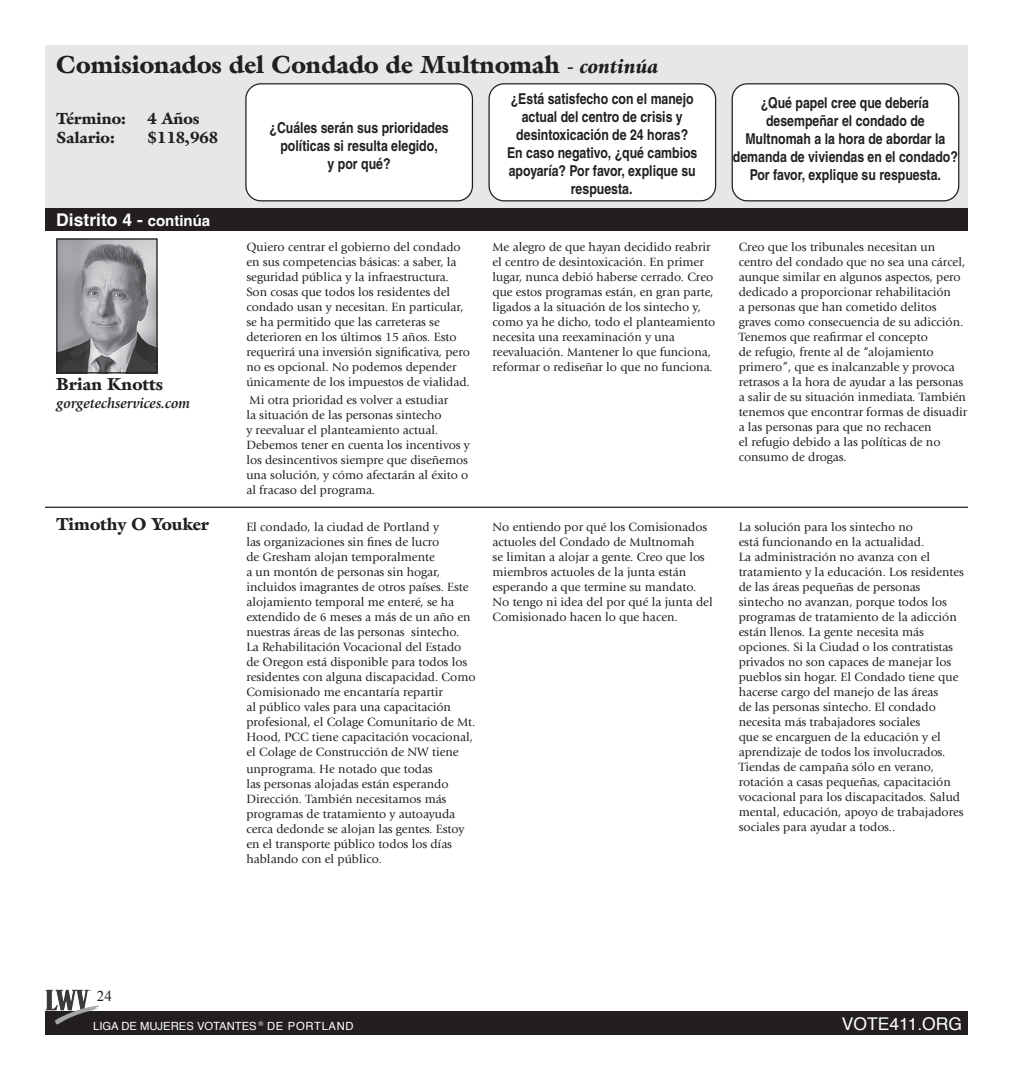
<style>
.page{position:relative;width:1013px;height:1080px;background:#fff}
.page>*{position:absolute;margin:0;border:0;box-sizing:border-box;transform-origin:0 0}
.t1{font:900 25px "Galliard Pro";color:#231f20}
.Plain_Text{font:900 17.5px "Galliard Pro";color:#231f20}
.t2{font:700 17.5px "Helvetica";color:#fff}
.t3{font:17.5px "Helvetica";color:#fff}
.t4{font:900 16.25px "Galliard Pro";color:#231f20}
.t5{font:700 condensed 15px/18px "Helvetica LT Pro";color:#231f20;text-align:center}
.Plain_Text-2{font:italic 700 15px "Giovanni Std";color:#231f20}
.t6{font:15px "Times New Roman";color:#231f20}
.t7{font:12.5px/15px "Giovanni Std";color:#231f20}
.t8{font:11.25px "Helvetica";color:#fff}
.s1{font-family:"Giovanni LT";font-style:italic;font-size:20px}
.s2{font-size:15px}
</style>
<div class="page">
<div style="left:45px;top:1012px;width:923px;height:23px;background:#231f20"></div>
<img style="left:45px;top:989px;width:55px;height:36px">
<div style="left:45px;top:45px;width:923px;height:167px;background:#e6e7e9"></div>
<div style="left:246px;top:84px;width:226px;height:117px;background:#fff;border-radius:15px"></div>
<div style="left:245px;top:83px;width:228px;height:118px;border:1px solid #231f20;border-radius:15px"></div>
<div style="left:489px;top:84px;width:226px;height:117px;background:#fff;border-radius:15px"></div>
<div style="left:488px;top:83px;width:228px;height:118px;border:1px solid #231f20;border-radius:15px"></div>
<div style="left:732px;top:84px;width:226px;height:117px;background:#fff;border-radius:15px"></div>
<div style="left:731px;top:83px;width:228px;height:118px;border:1px solid #231f20;border-radius:15px"></div>
<div style="left:45px;top:209px;width:923px;height:22px;background:#231f20"></div>
<img style="left:58px;top:240px;width:98px;height:131px">
<div style="left:56px;top:238px;width:102px;height:135px;border:1px solid #231f20"></div>
<hr style="left:45px;top:507px;width:923px;height:1px;background:#231f20">
<p class="t1" style="left:56px;top:48px;width:604px">Comisionados del Condado de Multnomah <span class="s1">- continúa</span></p>
<p class="t4" style="left:56px;top:108px;width:71px">Término:</p>
<p class="t4" style="left:147px;top:108px;width:54px">4 Años</p>
<p class="t4" style="left:56px;top:127px;width:60px">Salario:</p>
<p class="t4" style="left:147px;top:127px;width:72px">$118,968</p>
<p class="t5" style="left:269px;top:119px;width:181px">¿Cuáles serán sus prioridades políticas si resulta elegido,</p>
<p class="t5" style="left:327px;top:155px;width:64px">y por qué?</p>
<p class="t5" style="left:511px;top:90px;width:184px">¿Está satisfecho con el manejo actual del centro de crisis y desintoxicación de 24 horas?</p>
<p class="t5" style="left:507px;top:144px;width:192px">En caso negativo, ¿qué cambios apoyaría? Por favor, explique su respuesta.</p>
<p class="t2" style="left:56px;top:210px;width:155px">Distrito 4 - <span class="s2">continúa</span></p>
<p class="t5" style="left:733px;top:94px;width:226px">¿Qué papel cree que debería desempeñar el condado de<br>Multnomah a la hora de abordar la demanda de viviendas en el condado?<br>Por favor, explique su respuesta.</p>
<p class="Plain_Text" style="left:56px;top:372px;width:108px">Brian Knotts</p>
<p class="Plain_Text-2" style="left:56px;top:394px;width:135px">gorgetechservices.com</p>
<p class="t7" style="left:246px;top:240px;width:225px">Quiero centrar el gobierno del condado en sus competencias básicas: a saber, la seguridad pública y la infraestructura.<br>Son cosas que todos los residentes del condado usan y necesitan. En particular, se ha permitido que las carreteras se deterioren en los últimos 15 años. Esto requerirá una inversión significativa, pero no es opcional. No podemos depender únicamente de los impuestos de vialidad.</p>
<p class="t7" style="left:246px;top:392px;width:225px">Mi otra prioridad es volver a estudiar<br>la situación de las personas sintecho<br>y reevaluar el planteamiento actual.<br>Debemos tener en cuenta los incentivos y los desincentivos siempre que diseñemos una solución, y cómo afectarán al éxito o al fracaso del programa.</p>
<p class="Plain_Text" style="left:56px;top:513px;width:154px">Timothy O Youker</p>
<p class="t7" style="left:246px;top:519px;width:231px">El condado, la ciudad de Portland y<br>las organizaciones sin fines de lucro<br>de Gresham alojan temporalmente<br>a un montón de personas sin hogar, incluidos imagrantes de otros países. Este alojamiento temporal me enteré, se ha extendido de 6 meses a más de un año en nuestras áreas de las personas sintecho.<br>La Rehabilitación Vocacional del Estado de Oregon está disponible para todos los residentes con alguna discapacidad. Como Comisionado me encantaría repartir<br>al público vales para una capacitación profesional, el Colage Comunitario de Mt.<br>Hood, PCC tiene capacitación vocacional, el Colage de Construcción de NW tiene</p>
<p class="t7" style="left:246px;top:762px;width:220px">unprograma. He notado que todas<br>las personas alojadas están esperando Dirección. También necesitamos más programas de tratamiento y autoayuda cerca dedonde se alojan las gentes. Estoy en el transporte público todos los días hablando con el público.</p>
<p class="t7" style="left:492px;top:240px;width:224px">Me alegro de que hayan decidido reabrir el centro de desintoxicación. En primer lugar, nunca debió haberse cerrado. Creo que estos programas están, en gran parte, ligados a la situación de los sintecho y, como ya he dicho, todo el planteamiento necesita una reexaminación y una reevaluación. Mantener lo que funciona, reformar o rediseñar lo que no funciona.</p>
<p class="t7" style="left:738px;top:240px;width:230px">Creo que los tribunales necesitan un centro del condado que no sea una cárcel, aunque similar en algunos aspectos, pero dedicado a proporcionar rehabilitación<br>a personas que han cometido delitos graves como consecuencia de su adicción.<br>Tenemos que reafirmar el concepto<br>de refugio, frente al de “alojamiento primero”, que es inalcanzable y provoca retrasos a la hora de ayudar a las personas a salir de su situación inmediata. También tenemos que encontrar formas de disuadir a las personas para que no rechacen<br>el refugio debido a las políticas de no consumo de drogas.</p>
<p class="t7" style="left:492px;top:519px;width:222px">No entiendo por qué los Comisionados actuoles del Condado de Multnomah<br>se limitan a alojar a gente. Creo que los miembros actuoles de la junta están esperando a que termine su mandato.<br>No tengo ni idea del por qué la junta del Comisionado hacen lo que hacen.</p>
<p class="t7" style="left:738px;top:519px;width:227px">La solución para los sintecho no<br>está funcionando en la actualidad.<br>La administración no avanza con el tratamiento y la educación. Los residentes de las áreas pequeñas de personas sintecho no avanzan, porque todos los programas de tratamiento de la adicción están llenos. La gente necesita más opciones. Si la Ciudad o los contratistas privados no son capaces de manejar los pueblos sin hogar. El Condado tiene que hacerse cargo del manejo de las áreas<br>de las personas sintecho. El condado necesita más trabajadores sociales<br>que se encarguen de la educación y el aprendizaje de todos los involucrados.<br>Tiendas de campaña sólo en verano, rotación a casas pequeñas, capacitación vocacional para los discapacitados. Salud mental, educación, apoyo de trabajadores sociales para ayudar a todos..</p>
<p class="t6" style="left:97px;top:986px;width:16px">24</p>
<p class="t8" style="left:93px;top:1017px;width:262px">LIGA DE MUJERES VOTANTES <sup>®</sup> DE PORTLAND</p>
<h2 class="t3" style="left:841px;top:1010px;width:122px">VOTE411.ORG</h2>
</div>
